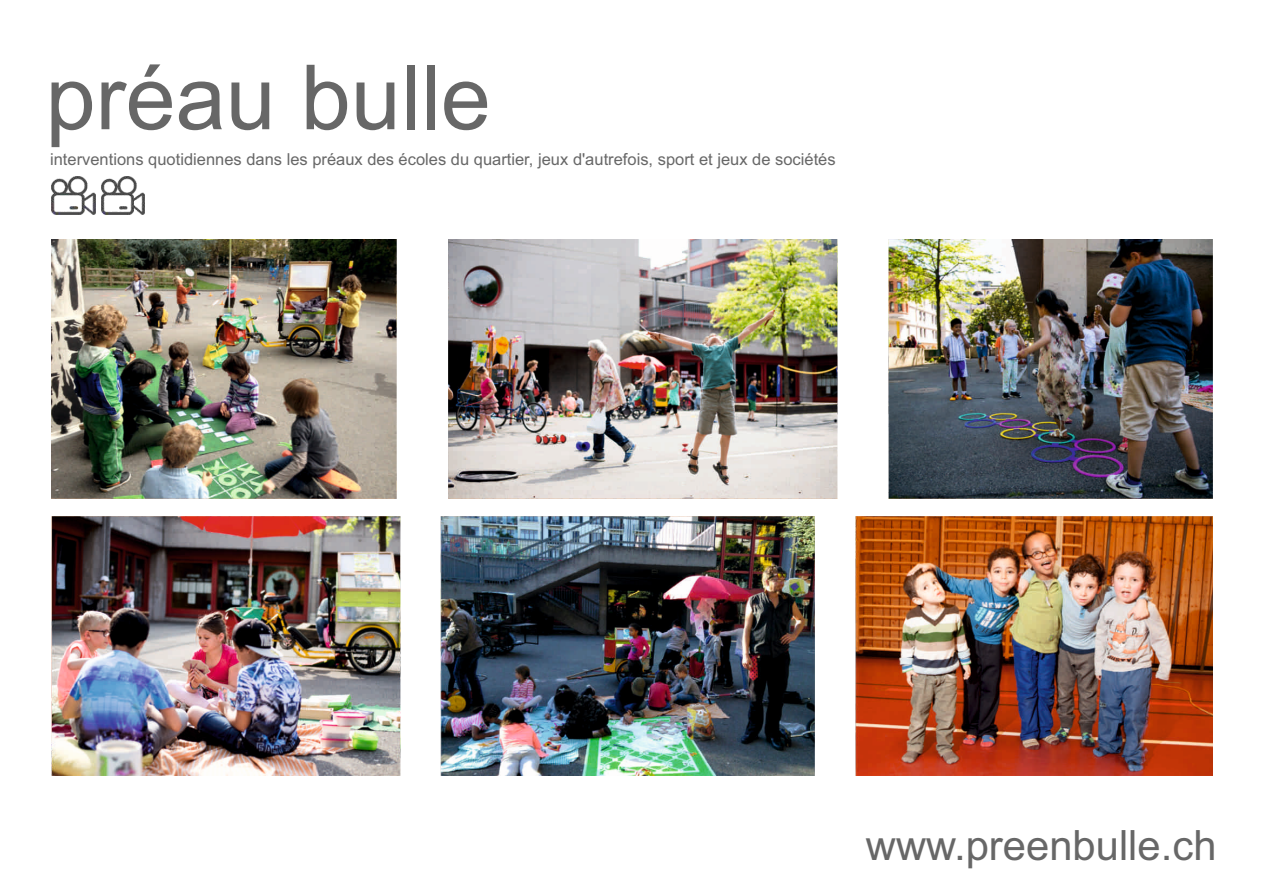
<style>
.page{position:relative;width:1263px;height:893px;background:#fff}
.page>*{position:absolute;margin:0;border:0;box-sizing:border-box;transform-origin:0 0}
.t1{font:90px "Arial";color:#676767}
.t2{font:41.85px "Arial";color:#676767}
.t3{font:16.5px "Arial";color:#676767}
</style>
<div class="page">
<img style="left:51px;top:239px;width:1162px;height:536px">
<img style="left:52px;top:176px;width:43px;height:38px">
<img style="left:101px;top:177px;width:44px;height:37px">
<h1 class="t1" style="left:46px;top:64px;width:447px">préau bulle</h1>
<p class="t3" style="left:50px;top:153px;width:787px">interventions quotidiennes dans les préaux des écoles du quartier, jeux d'autrefois, sport et jeux de sociétés</p>
<h2 class="t2" style="left:866px;top:830px;width:352px">www.preenbulle.ch</h2>
</div>
